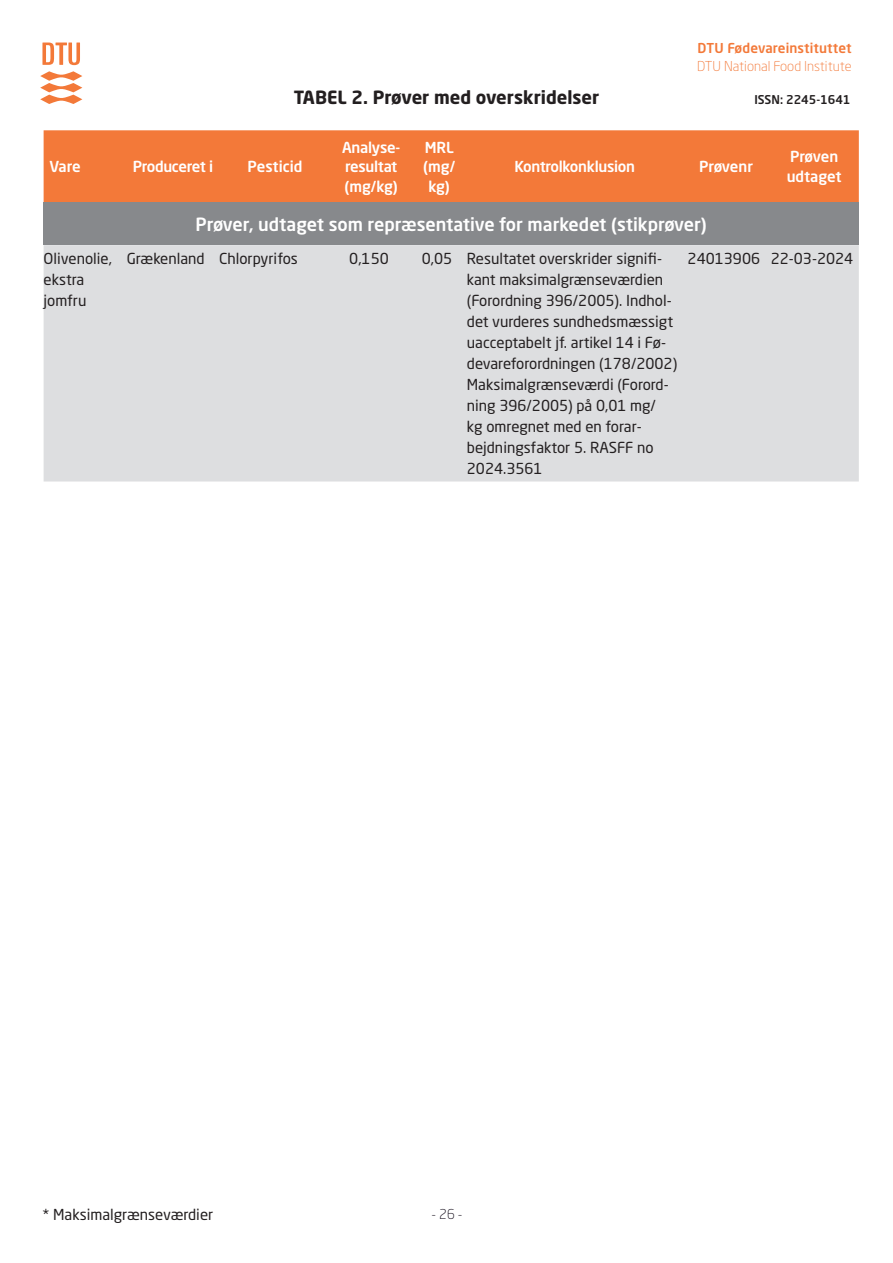
<style>
.page{position:relative;width:893px;height:1263px;background:#fff}
.page>*{position:absolute;margin:0;border:0;box-sizing:border-box;transform-origin:0 0}
.t1{font:500 18px "Neo Sans Pro";color:#fff}
.Brødtekst{font:700 18px "Neo Sans Pro";color:#231f20}
.Brødtekst-2{font:15px/21px "Neo Sans Pro";color:#231f20}
.Brødtekst-3{font:500 15px/19.5px "Neo Sans Pro";letter-spacing:-.02em;color:#fff}
.Brødtekst-4{font:500 15px/19.5px "Neo Sans Pro";color:#fff}
.t2{font:300 13.5px "Neo Sans Std";color:#f37939}
.t3{font:500 13.5px "Neo Sans Std";letter-spacing:.01em;color:#f37939}
.t4{font:300 13.5px "Neo Sans Pro";color:#120b19}
.t5{font:500 12px "Neo Sans Std";color:#231f20}
</style>
<div class="page">
<svg style="left:42px;top:43px;width:38px;height:22px"></svg>
<svg style="left:40px;top:71px;width:42px;height:33px"></svg>
<div style="left:44px;top:130px;width:815px;height:73px;background:#f37939"></div>
<div style="left:44px;top:203px;width:815px;height:42px;background:#87898c"></div>
<div style="left:44px;top:245px;width:815px;height:236px;background:#dddee0"></div>
<p class="Brødtekst" style="left:294px;top:86px;width:307px">TABEL 2. Prøver med overskridelser</p>
<p class="t3" style="left:698px;top:39px;width:155px">DTU Fødevareinstituttet</p>
<p class="t2" style="left:697px;top:58px;width:156px">DTU National Food Institute</p>
<p class="t5" style="left:754px;top:92px;width:98px">ISSN: 2245-1641</p>
<p class="Brødtekst-3" style="left:342px;top:137px;width:59px">Analyse&shy;resultat (mg/kg)</p>
<p class="Brødtekst-3" style="left:423px;top:137px;width:33px;text-align:center">MRL (mg/ kg)</p>
<p class="Brødtekst-3" style="left:514px;top:157px;width:122px">Kontrolkonklusion</p>
<p class="Brødtekst-3" style="left:699px;top:157px;width:55px">Prøvenr</p>
<p class="Brødtekst-4" style="left:787px;top:147px;width:56px">Prøven udtaget</p>
<p class="t1" style="left:196px;top:213px;width:513px">Prøver, udtaget som repræsentative for markedet (stikprøver)</p>
<p class="Brødtekst-3" style="left:50px;top:157px;width:33px">Vare</p>
<p class="Brødtekst-3" style="left:133px;top:157px;width:82px">Produceret i</p>
<p class="Brødtekst-4" style="left:248px;top:157px;width:56px">Pesticid</p>
<p class="Brødtekst-2" style="left:44px;top:248px;width:70px">Olivenolie, ekstra jomfru</p>
<p class="Brødtekst-2" style="left:127px;top:248px;width:80px">Grækenland</p>
<p class="Brødtekst-2" style="left:219px;top:248px;width:80px">Chlorpyrifos</p>
<p class="Brødtekst-2" style="left:349px;top:248px;width:41px">0,150</p>
<p class="Brødtekst-2" style="left:422px;top:248px;width:32px">0,05</p>
<p class="Brødtekst-2" style="left:467px;top:248px;width:212px">Resultatet overskrider signifi&shy;kant maksimalgrænseværdien (Forordning 396/2005). Indhol&shy;det vurderes sundhedsmæssigt uacceptabelt jf. artikel 14 i Fø&shy;devareforordningen (178/2002)<br>Maksimalgrænseværdi (Forord&shy;ning 396/2005) på 0,01 mg/<br>kg omregnet med en forar&shy;bejdningsfaktor 5. RASFF no<br>2024.3561</p>
<p class="Brødtekst-2" style="left:688px;top:248px;width:74px">24013906</p>
<p class="Brødtekst-2" style="left:771px;top:248px;width:84px">22-03-2024</p>
<p class="Brødtekst-2" style="left:43px;top:1204px;width:172px">* Maksimalgrænseværdier</p>
<p class="t4" style="left:432px;top:1206px;width:32px">- 26 -</p>
</div>
